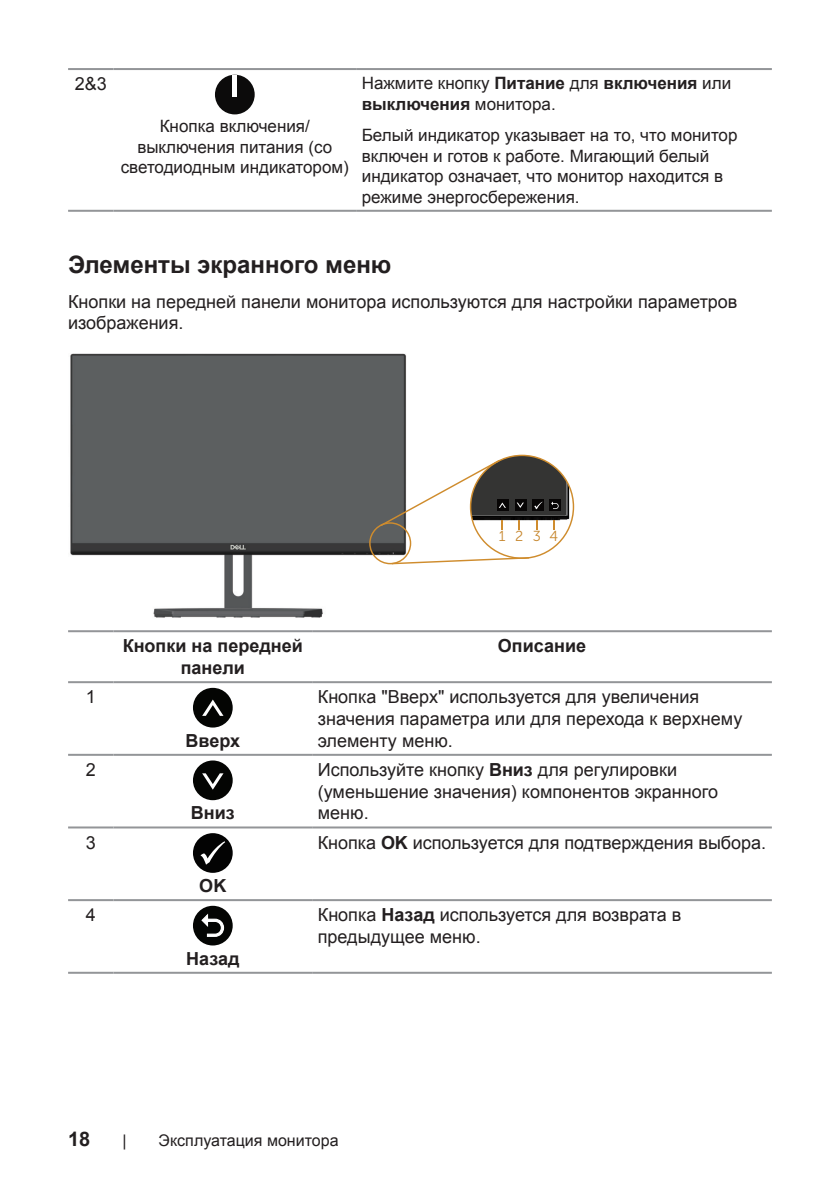
<style>
.page{position:relative;width:840px;height:1191px;background:#fff}
.page>*{position:absolute;margin:0;border:0;box-sizing:border-box;transform-origin:0 0}
.Head_3{font:700 24px "Arial";color:#231f20}
.t1{font:700 20px "Arial";color:#231f20}
.text{font:18px/21.6px "Arial";color:#231f20}
.text-2{font:700 18px/21.6px "Arial";color:#231f20;text-align:center}
.text-3{font:17px/20.4px "Arial";color:#231f20}
.t2{font:16px "Arial";color:#231f20}
.t3{font:14.6px "Museo Sans For Dell 300";color:#c78830}
.s1{font-weight:700}
</style>
<div class="page">
<hr style="left:68px;top:68px;width:45px;height:2px;background:#939598">
<hr style="left:113px;top:68px;width:243px;height:2px;background:#939598">
<hr style="left:356px;top:68px;width:415px;height:2px;background:#939598">
<hr style="left:68px;top:210px;width:45px;height:2px;background:#939598">
<hr style="left:113px;top:210px;width:243px;height:2px;background:#939598">
<hr style="left:356px;top:210px;width:415px;height:2px;background:#939598">
<div style="left:215px;top:75px;width:39px;height:39px;background:#0c0b0b;border-radius:50%"></div>
<hr style="left:233px;top:75px;width:4px;height:21px;background:#fff">
<img style="left:70px;top:353px;width:337px;height:265px">
<svg style="left:369px;top:455px;width:205px;height:109px"></svg>
<hr style="left:68px;top:630px;width:45px;height:2px;background:#939598">
<hr style="left:113px;top:630px;width:199px;height:2px;background:#939598">
<hr style="left:312px;top:630px;width:459px;height:2px;background:#939598">
<hr style="left:68px;top:681px;width:45px;height:2px;background:#939598">
<hr style="left:113px;top:681px;width:199px;height:2px;background:#939598">
<hr style="left:312px;top:681px;width:459px;height:2px;background:#939598">
<hr style="left:68px;top:754px;width:45px;height:2px;background:#939598">
<hr style="left:113px;top:754px;width:199px;height:2px;background:#939598">
<hr style="left:312px;top:754px;width:459px;height:2px;background:#939598">
<hr style="left:68px;top:826px;width:45px;height:2px;background:#939598">
<hr style="left:113px;top:826px;width:199px;height:2px;background:#939598">
<hr style="left:312px;top:826px;width:459px;height:2px;background:#939598">
<hr style="left:68px;top:899px;width:45px;height:2px;background:#939598">
<hr style="left:113px;top:899px;width:199px;height:2px;background:#939598">
<hr style="left:312px;top:899px;width:459px;height:2px;background:#939598">
<hr style="left:68px;top:971px;width:45px;height:2px;background:#939598">
<hr style="left:113px;top:971px;width:199px;height:2px;background:#939598">
<hr style="left:312px;top:971px;width:459px;height:2px;background:#939598">
<div style="left:193px;top:688px;width:39px;height:39px;background:#040503;border-radius:50%"></div>
<svg style="left:202px;top:699px;width:21px;height:17px"></svg>
<div style="left:193px;top:760px;width:39px;height:40px;background:#040503;border-radius:50%"></div>
<svg style="left:202px;top:773px;width:21px;height:16px"></svg>
<div style="left:193px;top:833px;width:39px;height:40px;background:#030303;border-radius:50%"></div>
<svg style="left:200px;top:841px;width:25px;height:23px"></svg>
<div style="left:193px;top:905px;width:39px;height:40px;background:#040503;border-radius:50%"></div>
<svg style="left:201px;top:913px;width:23px;height:24px"></svg>
<p class="text" style="left:75px;top:73px;width:34px">2&amp;3</p>
<p class="text-3" style="left:121px;top:116px;width:229px;text-align:center">Кнопка включения/ выключения питания (со светодиодным индикатором)</p>
<p class="text-3" style="left:361px;top:73px;width:370px">Нажмите кнопку <span class="s1">Питание</span> для <span class="s1">включения</span> или <span class="s1">выключения</span> монитора.</p>
<p class="text-3" style="left:361px;top:125px;width:377px">Белый индикатор указывает на то, что монитор включен и готов к работе. Мигающий белый индикатор означает, что монитор находится в режиме энергосбережения.</p>
<p class="Head_3" style="left:68px;top:248px;width:324px">Элементы экранного меню</p>
<p class="text" style="left:68px;top:291px;width:670px">Кнопки на передней панели монитора используются для настройки параметров изображения.</p>
<p class="t3" style="left:498px;top:528px;width:61px">1234</p>
<p class="text-2" style="left:123px;top:636px;width:181px">Кнопки на передней панели</p>
<p class="text-2" style="left:497px;top:636px;width:90px">Описание</p>
<p class="text" style="left:86px;top:686px;width:12px">1</p>
<p class="text-2" style="left:185px;top:730px;width:56px">Вверх</p>
<p class="text" style="left:317px;top:686px;width:426px">Кнопка "Вверх" используется для увеличения значения параметра или для перехода к верхнему элементу меню.</p>
<p class="text" style="left:86px;top:759px;width:12px">2</p>
<p class="text-2" style="left:191px;top:802px;width:45px">Вниз</p>
<p class="text" style="left:317px;top:759px;width:401px">Используйте кнопку <span class="s1">Вниз</span> для регулировки (уменьшение значения) компонентов экранного меню.</p>
<p class="text" style="left:86px;top:831px;width:12px">3</p>
<p class="text" style="left:317px;top:831px;width:449px">Кнопка <span class="s1">OK</span> используется для подтверждения выбора.</p>
<p class="text-2" style="left:199px;top:875px;width:28px">OK</p>
<p class="text" style="left:86px;top:904px;width:12px">4</p>
<p class="text" style="left:317px;top:904px;width:365px">Кнопка <span class="s1">Назад</span> используется для возврата в предыдущее меню.</p>
<p class="text-2" style="left:186px;top:948px;width:55px">Назад</p>
<p class="t1" style="left:68px;top:1125px;width:24px">18</p>
<p class="t2" style="left:122px;top:1129px;width:6px">|</p>
<p class="t2" style="left:158px;top:1129px;width:181px">Эксплуатация монитора</p>
</div>
